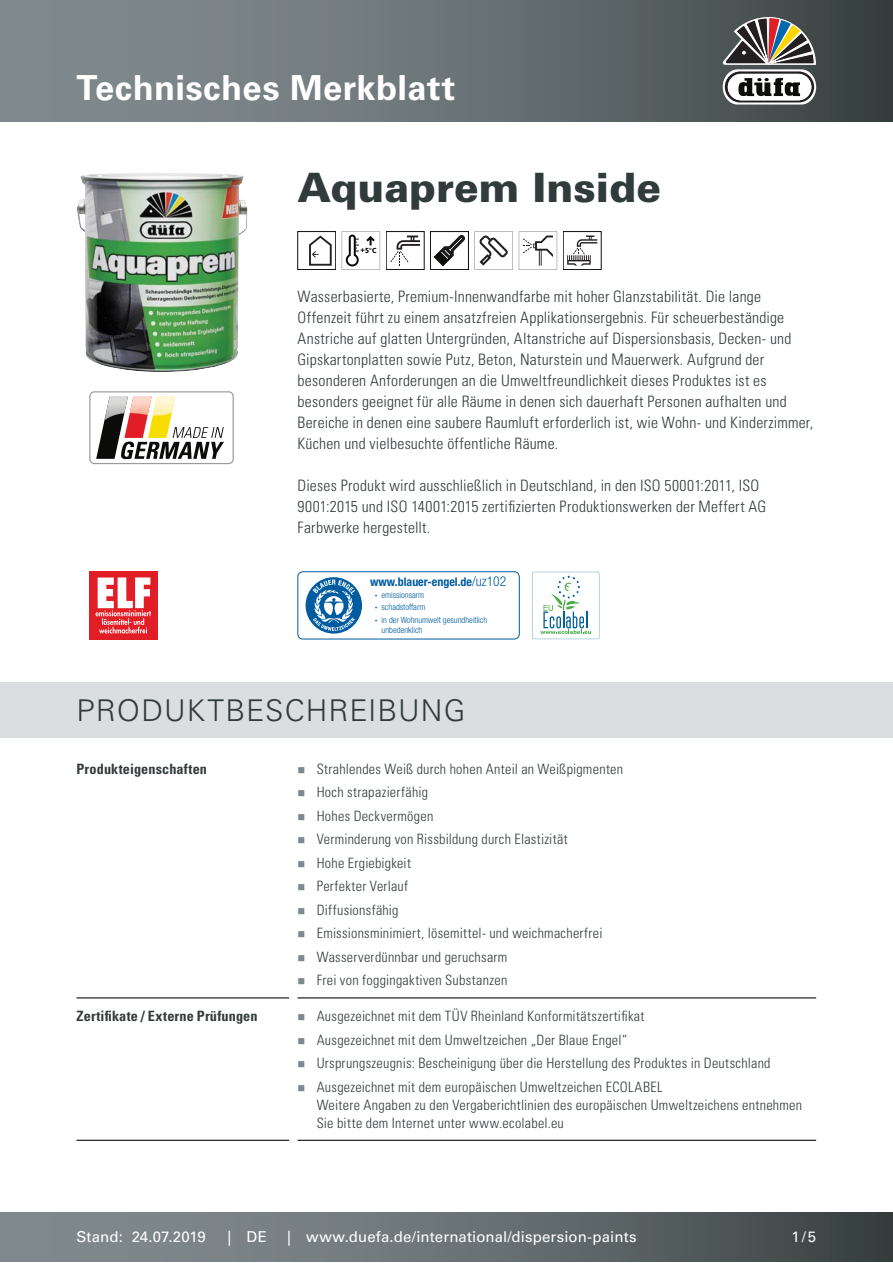
<style>
.page{position:relative;width:893px;height:1263px;background:#fff}
.page>*{position:absolute;margin:0;border:0;box-sizing:border-box;transform-origin:0 0}
.t1{font:900 40.5px "Univers LT Std";color:#323b3b}
.t2{font:700 34.5px "Univers LT Std";letter-spacing:.015em;color:#fff}
.t3{font:300 30px "Univers LT Std";letter-spacing:.035em;color:#323b3b}
.t4{font:300 condensed 15.75px/21px "Univers LT Std";letter-spacing:.01em;color:#323b3b}
.t5{font:15px "Univers LT Std";letter-spacing:.005em;color:#fff}
.t6{font:300 condensed 14.25px/23.5px "Univers LT Std";letter-spacing:.02em;color:#323b3b}
.t7{font:700 condensed 14.25px "Univers LT Std";letter-spacing:.01em;color:#323b3b}
.t8{font:700 condensed 12px "Helvetica Neue";color:#005ca1}
.t9{font:300 condensed 8.7px/12.3px "Helvetica Neue";color:#005ca1}
.t10{font:900 7.35px "Frutiger LT";color:#080907}
.s1{font-weight:400}
.s2{font-weight:300;font-size:13.65px}
.s3{font-weight:700}
</style>
<div class="page">
<div style="left:0;top:1212px;width:893px;height:50px;background:linear-gradient(to right,#8c9599,#3f4848)"></div>
<div style="left:0;top:0;width:893px;height:121px;background:linear-gradient(to right,#8c9599,#3f4848)"></div>
<hr style="left:77px;top:997px;width:212px;height:1px;background:#0b0e0d">
<hr style="left:298px;top:997px;width:518px;height:1px;background:#0b0e0d">
<hr style="left:77px;top:1140px;width:212px;height:1px;background:#0b0e0d">
<hr style="left:298px;top:1140px;width:518px;height:1px;background:#0b0e0d">
<div style="left:0;top:682px;width:893px;height:56px;background:#dbdee0"></div>
<img style="left:77px;top:173px;width:170px;height:199px">
<div style="left:298px;top:231px;width:38px;height:39px;border:1px solid #0b0c0a"></div>
<svg style="left:309px;top:236px;width:23px;height:30px"></svg>
<svg style="left:342px;top:231px;width:38px;height:39px"></svg>
<div style="left:386px;top:231px;width:38px;height:39px;border:1px solid #0b0c0a"></div>
<svg style="left:390px;top:236px;width:30px;height:30px"></svg>
<div style="left:430px;top:231px;width:39px;height:39px;border:1px solid #0b0c0a"></div>
<svg style="left:434px;top:235px;width:31px;height:31px"></svg>
<svg style="left:475px;top:231px;width:38px;height:39px"></svg>
<svg style="left:519px;top:231px;width:38px;height:39px"></svg>
<div style="left:563px;top:231px;width:38px;height:39px;border:1px solid #0b0c0a"></div>
<svg style="left:567px;top:236px;width:30px;height:30px"></svg>
<div style="left:89px;top:391px;width:145px;height:73px;background:#a5a5a5;border-radius:5px"></div>
<div style="left:90px;top:392px;width:143px;height:71px;background:#fff;border-radius:4px"></div>
<svg style="left:96px;top:397px;width:128px;height:62px"></svg>
<img style="left:104px;top:397px;width:24px;height:23px">
<img style="left:130px;top:397px;width:45px;height:19px">
<img style="left:130px;top:397px;width:3px;height:14px">
<div style="left:89px;top:571px;width:68px;height:68px;background:#e11e26"></div>
<svg style="left:96px;top:577px;width:55px;height:57px"></svg>
<div style="left:298px;top:571px;width:221px;height:68px;border:1px solid #005ca1;border-radius:5px"></div>
<svg style="left:306px;top:577px;width:56px;height:57px"></svg>
<svg style="left:532px;top:572px;width:67px;height:67px"></svg>
<svg style="left:723px;top:17px;width:93px;height:88px"></svg>
<h2 class="t2" style="left:77px;top:73px;width:380px">Technisches Merkblatt</h2>
<h1 class="t1" style="left:298px;top:170px;width:365px">Aquaprem Inside</h1>
<p class="t10" style="left:361px;top:246px;width:17px">+5<span class="s1">°</span>C</p>
<p class="t4" style="left:298px;top:287px;width:517px">Wasserbasierte, Premium-Innenwandfarbe mit hoher Glanzstabilität. Die lange Offenzeit führt zu einem ansatzfreien Applikationsergebnis. Für scheuerbeständige Anstriche auf glatten Untergründen, Altanstriche auf Dispersionsbasis, Decken- und Gipskartonplatten sowie Putz, Beton, Naturstein und Mauerwerk. Aufgrund der besonderen Anforderungen an die Umweltfreundlichkeit dieses Produktes ist es besonders geeignet für alle Räume in denen sich dauerhaft Personen aufhalten und Bereiche in denen eine saubere Raumluft erforderlich ist, wie Wohn- und Kinderzimmer, Küchen und vielbesuchte öffentliche Räume.</p>
<p class="t4" style="left:298px;top:476px;width:470px">Dieses Produkt wird ausschließlich in Deutschland, in den ISO 50001:2011, ISO<br>9001:2015 und ISO 14001:2015 zertifizierten Produktionswerken der Meffert AG<br>Farbwerke hergestellt.</p>
<p class="t8" style="left:370px;top:577px;width:138px">www.blauer-engel.de<span class="s2">/uz102</span></p>
<p class="t9" style="left:375px;top:589px;width:114px"><span class="s3">·</span> emissionsarm<br><span class="s3">·</span> schadstoffarm<br><span class="s3">·</span> in der Wohnumwelt gesundheitlich</p>
<p class="t9" style="left:381px;top:624px;width:42px">unbedenklich</p>
<h3 class="t3" style="left:77px;top:697px;width:390px">PRODUKTBESCHREIBUNG</h3>
<p class="t7" style="left:77px;top:762px;width:132px">Produkteigenschaften</p>
<p class="t6" style="left:317px;top:758px;width:308px">Strahlendes Weiß durch hohen Anteil an Weißpigmenten<br>Hoch strapazierfähig<br>Hohes Deckvermögen<br>Verminderung von Rissbildung durch Elastizität<br>Hohe Ergiebigkeit<br>Perfekter Verlauf<br>Diffusionsfähig<br>Emissionsminimiert, lösemittel- und weichmacherfrei<br>Wasserverdünnbar und geruchsarm<br>Frei von foggingaktiven Substanzen</p>
<p class="t7" style="left:77px;top:1010px;width:182px">Zertifikate / Externe Prüfungen</p>
<p class="t6" style="left:317px;top:1005px;width:455px">Ausgezeichnet mit dem TÜV Rheinland Konformitätszertifikat<br>Ausgezeichnet mit dem Umweltzeichen „Der Blaue Engel“<br>Ursprungszeugnis: Bescheinigung über die Herstellung des Produktes in Deutschland Ausgezeichnet mit dem europäischen Umweltzeichen ECOLABEL</p>
<p class="t6" style="left:317px;top:1096px;width:487px;line-height:18px">Weitere Angaben zu den Vergaberichtlinien des europäischen Umweltzeichens entnehmen<br>Sie bitte dem Internet unter www.ecolabel.eu</p>
<p class="t5" style="left:77px;top:1228px;width:131px">Stand: 24.07.2019</p>
<p class="t5" style="left:228px;top:1228px;width:41px">| DE</p>
<p class="t5" style="left:287px;top:1228px;width:351px">| www.duefa.de/international/dispersion-paints</p>
<p class="t5" style="left:791px;top:1228px;width:26px">1 / 5</p>
</div>
